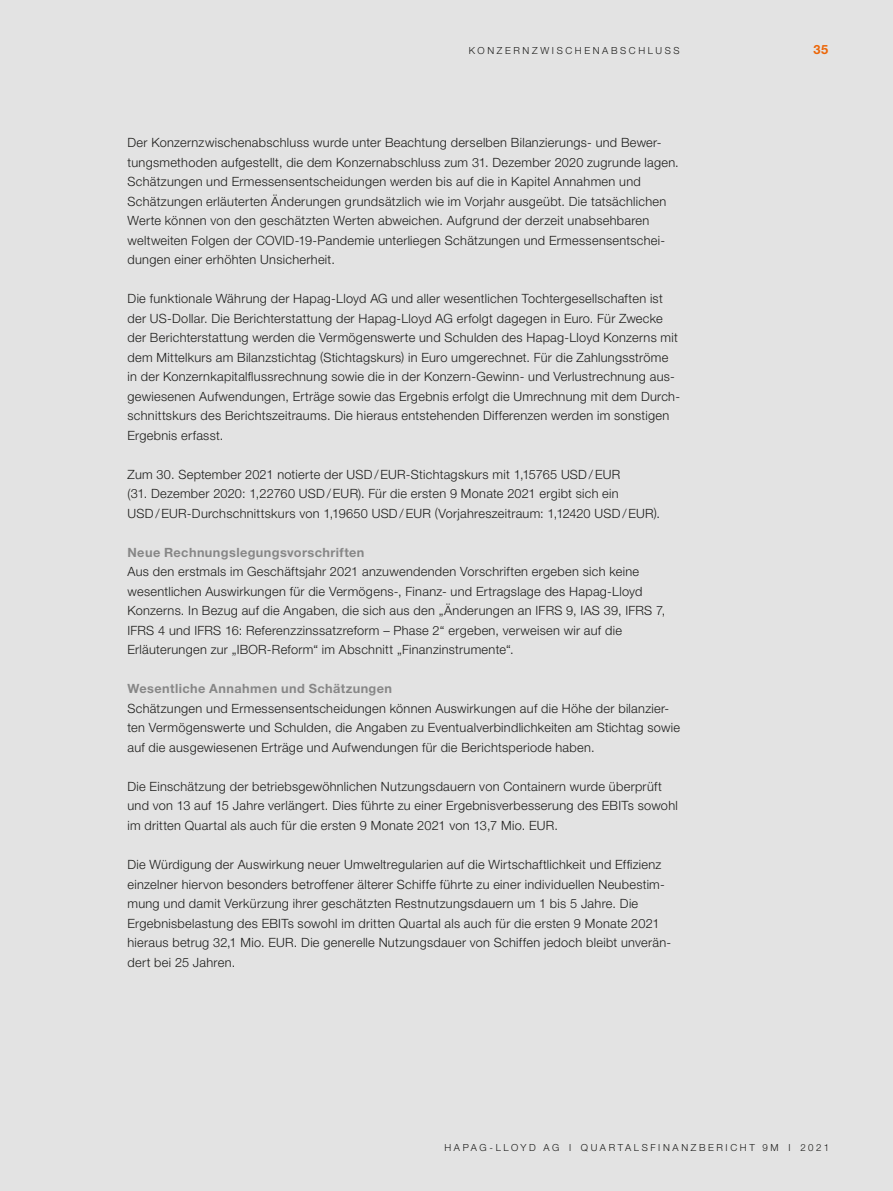
<style>
.page{position:relative;width:893px;height:1191px;background:#e3e3e3}
.page>*{position:absolute;margin:0;border:0;box-sizing:border-box;transform-origin:0 0}
.t1{font:300 12.75px/19.5px "Helvetica Neue LT Pro";letter-spacing:.025em;color:#1d1d1b}
.t2{font:700 12.75px "Helvetica Neue LT Pro";letter-spacing:.03em;color:#878787}
.t3{font:700 12.75px "Helvetica Neue LT Pro";color:#ec6608}
.t4{font:300 9.75px "Helvetica Neue LT Pro";letter-spacing:.27em;color:#1d1d1b}
</style>
<div class="page">
<p class="t4" style="left:469px;top:44px;width:212px">KONZERNZWISCHENABSCHLUSS</p>
<p class="t1" style="left:128px;top:133px;width:553px">Der Konzernzwischenabschluss wurde unter Beachtung derselben Bilanzierungs- und Bewer&shy;tungsmethoden aufgestellt, die dem Konzernabschluss zum 31. Dezember 2020 zugrunde lagen.<br>Schätzungen und Ermessensentscheidungen werden bis auf die in Kapitel Annahmen und Schätzungen erläuterten Änderungen grundsätzlich wie im Vorjahr ausgeübt. Die tatsächlichen Werte können von den geschätzten Werten abweichen. Aufgrund der derzeit unabsehbaren weltweiten Folgen der COVID-19-Pandemie unterliegen Schätzungen und Ermessensentschei&shy;dungen einer erhöhten Unsicherheit.</p>
<p class="t1" style="left:128px;top:289px;width:554px">Die funktionale Währung der Hapag-Lloyd AG und aller wesentlichen Tochtergesellschaften ist der US-Dollar. Die Berichterstattung der Hapag-Lloyd AG erfolgt dagegen in Euro. Für Zwecke der Berichterstattung werden die Vermögenswerte und Schulden des Hapag-Lloyd Konzerns mit dem Mittelkurs am Bilanzstichtag (Stichtagskurs) in Euro umgerechnet. Für die Zahlungsströme in der Konzernkapitalflussrechnung sowie die in der Konzern-Gewinn- und Verlustrechnung aus&shy;gewiesenen Aufwendungen, Erträge sowie das Ergebnis erfolgt die Umrechnung mit dem Durch&shy;schnittskurs des Berichtszeitraums. Die hieraus entstehenden Differenzen werden im sonstigen Ergebnis erfasst.</p>
<p class="t1" style="left:128px;top:464px;width:534px">Zum 30. September 2021 notierte der USD / EUR-Stichtagskurs mit 1,15765 USD / EUR<br>(31. Dezember 2020: 1,22760 USD / EUR). Für die ersten 9 Monate 2021 ergibt sich ein<br>USD / EUR-Durchschnittskurs von 1,19650 USD / EUR (Vorjahreszeitraum: 1,12420 USD / EUR).</p>
<p class="t2" style="left:127px;top:544px;width:238px">Neue Rechnungslegungsvorschriften</p>
<p class="t1" style="left:127px;top:562px;width:539px">Aus den erstmals im Geschäftsjahr 2021 anzuwendenden Vorschriften ergeben sich keine wesentlichen Auswirkungen für die Vermögens-, Finanz- und Ertragslage des Hapag-Lloyd Konzerns. In Bezug auf die Angaben, die sich aus den „Änderungen an IFRS 9, IAS 39, IFRS 7, IFRS 4 und IFRS 16: Referenzzinssatzreform – Phase 2“ ergeben, verweisen wir auf die Erläuterungen zur „IBOR-Reform“ im Abschnitt „Finanzinstrumente“.</p>
<p class="t2" style="left:127px;top:681px;width:266px">Wesentliche Annahmen und Schätzungen</p>
<p class="t1" style="left:127px;top:698px;width:554px">Schätzungen und Ermessensentscheidungen können Auswirkungen auf die Höhe der bilanzier&shy;ten Vermögenswerte und Schulden, die Angaben zu Eventualverbindlichkeiten am Stichtag sowie auf die ausgewiesenen Erträge und Aufwendungen für die Berichtsperiode haben.</p>
<p class="t1" style="left:127px;top:776px;width:552px">Die Einschätzung der betriebsgewöhnlichen Nutzungsdauern von Containern wurde überprüft und von 13 auf 15 Jahre verlängert. Dies führte zu einer Ergebnisverbesserung des EBITs sowohl im dritten Quartal als auch für die ersten 9 Monate 2021 von 13,7 Mio. EUR.</p>
<p class="t1" style="left:127px;top:854px;width:545px">Die Würdigung der Auswirkung neuer Umweltregularien auf die Wirtschaftlichkeit und Effizienz einzelner hiervon besonders betroffener älterer Schiffe führte zu einer individuellen Neubestim&shy;mung und damit Verkürzung ihrer geschätzten Restnutzungsdauern um 1 bis 5 Jahre. Die Ergebnisbelastung des EBITs sowohl im dritten Quartal als auch für die ersten 9 Monate 2021 hieraus betrug 32,1 Mio. EUR. Die generelle Nutzungsdauer von Schiffen jedoch bleibt unverän&shy;dert bei 25 Jahren.</p>
<p class="t3" style="left:813px;top:41px;width:16px">35</p>
<p class="t4" style="left:444px;top:1141px;width:19px">H apag-</p>
<p class="t4" style="left:496px;top:1141px;width:105px">Llo yd AG I Quartalsfinanzbericht</p>
<p class="t4" style="left:762px;top:1141px;width:15px">9 m</p>
<p class="t4" style="left:788px;top:1141px;width:42px">I 2021</p>
</div>
